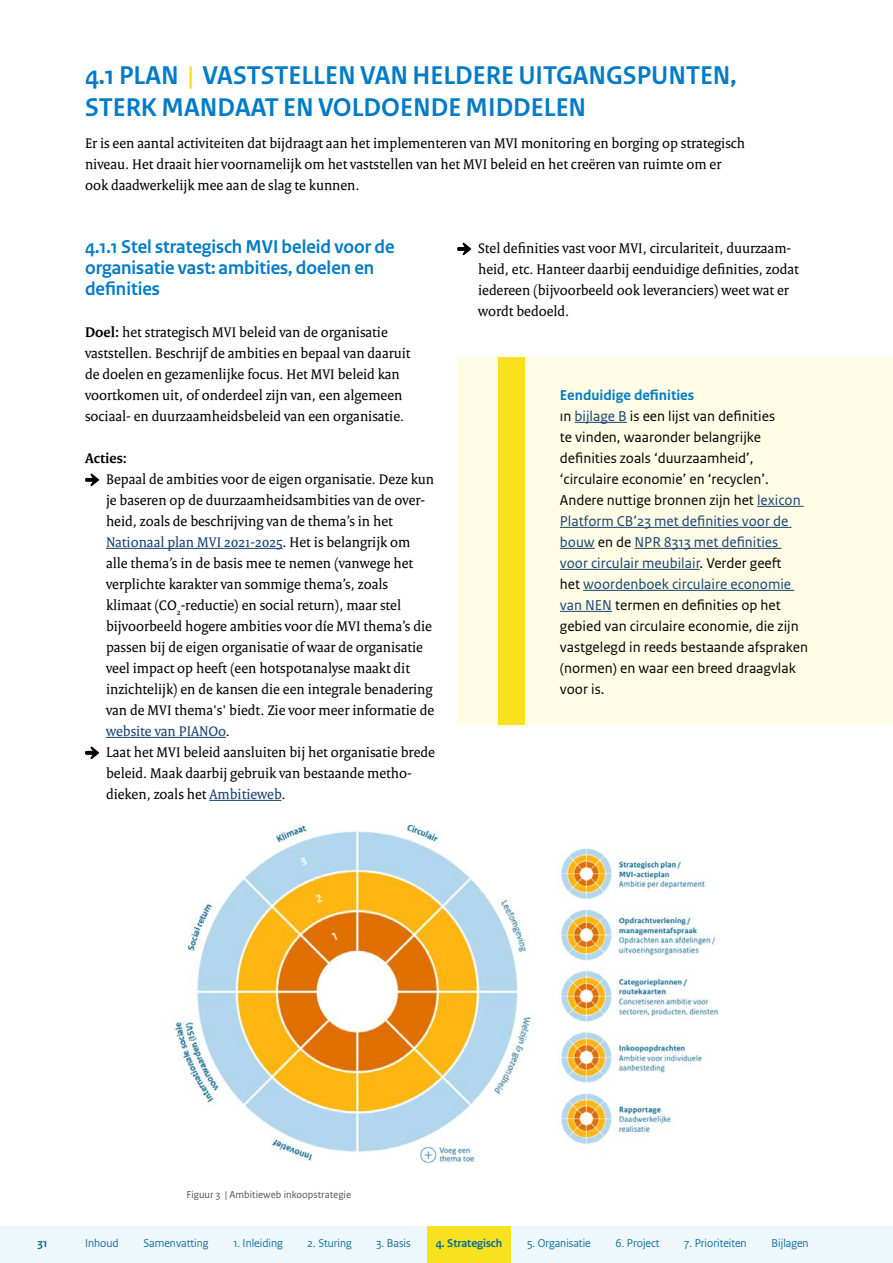
<style>
.page{position:relative;width:893px;height:1263px;background:#fff}
.page>*{position:absolute;margin:0;border:0;box-sizing:border-box;transform-origin:0 0}
.t1{font:700 27px/32.4px "Rijksoverheid Sans Heading";color:#007bc7}
.t2{font:700 19.5px/21px "Rijksoverheid Sans Heading";color:#007bc7}
.t3{font:15px/21px "Rijksoverheid Serif";color:#000}
.t4{font:15px/21px "Rijksoverheid Sans Text";color:#000}
.t5{font:15px "Rijksoverheid Serif";color:#154273}
.t6{font:700 15px "Rijksoverheid Sans Text";color:#007bc7}
.t7{font:700 15px "Rijksoverheid Serif";color:#000}
.t8{font:12px "Rijksoverheid Sans Heading";color:#01689b}
.t9{font:700 12px "Rijksoverheid Sans Heading";color:#01689b}
.t10{font:10.5px "Rijksoverheid Sans Text";color:#535353}
.s1{color:#f9e11e}
.s2{font-weight:700}
.s3{color:#000}
.s4{color:#154273}
</style>
<div class="page">
<img style="left:173px;top:799px;width:546px;height:365px">
<div style="left:0;top:1226px;width:893px;height:37px;background:#eef7fb"></div>
<div style="left:427px;top:1226px;width:84px;height:37px;background:#f9e11e"></div>
<div style="left:457px;top:358px;width:436px;height:367px;background:#fefce4"></div>
<div style="left:499px;top:358px;width:26px;height:367px;background:#f9e11e"></div>
<hr style="left:106px;top:548px;width:177px;height:1px;background:#154273">
<hr style="left:106px;top:737px;width:120px;height:1px;background:#154273">
<hr style="left:209px;top:800px;width:72px;height:1px;background:#154273">
<svg style="left:85px;top:474px;width:14px;height:12px"></svg>
<svg style="left:85px;top:747px;width:14px;height:12px"></svg>
<svg style="left:457px;top:243px;width:14px;height:12px"></svg>
<hr style="left:574px;top:422px;width:53px;height:1px;background:#154273">
<hr style="left:757px;top:506px;width:47px;height:1px;background:#154273">
<hr style="left:560px;top:527px;width:231px;height:1px;background:#154273">
<hr style="left:560px;top:548px;width:35px;height:1px;background:#154273">
<hr style="left:634px;top:548px;width:147px;height:1px;background:#154273">
<hr style="left:560px;top:569px;width:140px;height:1px;background:#154273">
<hr style="left:583px;top:590px;width:211px;height:1px;background:#154273">
<hr style="left:560px;top:611px;width:52px;height:1px;background:#154273">
<p class="t1" style="left:85px;top:60px;width:653px">4.1 PLAN <span class="s1">|</span> VASTSTELLEN VAN HELDERE UITGANGSPUNTEN,<br>STERK MANDAAT EN VOLDOENDE MIDDELEN</p>
<p class="t3" style="left:85px;top:132px;width:662px">Er is een aantal activiteiten dat bijdraagt aan het implementeren van MVI monitoring en borging op strategisch niveau. Het draait hier voornamelijk om het vaststellen van het MVI beleid en het creëren van ruimte om er ook daadwerkelijk mee aan de slag te kunnen.</p>
<p class="t2" style="left:85px;top:236px;width:311px">4.1.1 Stel strategisch MVI beleid voor de organisatie vast: ambities, doelen en definities</p>
<p class="t3" style="left:85px;top:321px;width:327px"><span class="s2">Doel:</span> het strategisch MVI beleid van de organisatie vaststellen. Beschrijf de ambities en bepaal van daaruit de doelen en gezamenlijke focus. Het MVI beleid kan voortkomen uit, of onderdeel zijn van, een algemeen sociaal- en duurzaamheidsbeleid van een organisatie.</p>
<p class="t7" style="left:85px;top:449px;width:43px">Acties:</p>
<p class="t3" style="left:106px;top:468px;width:330px">Bepaal de ambities voor de eigen organisatie. Deze kun</p>
<p class="t3" style="left:106px;top:489px;width:321px">je baseren op de duurzaamheidsambities van de over-</p>
<p class="t3" style="left:106px;top:510px;width:288px">heid, zoals de beschrijving van de thema’s in het</p>
<p class="t5" style="left:106px;top:533px;width:306px">Nationaal plan MVI 2021-2025<span class="s3">. Het is belangrijk om</span></p>
<p class="t3" style="left:106px;top:552px;width:309px">alle thema’s in de basis mee te nemen (vanwege het</p>
<p class="t3" style="left:106px;top:573px;width:283px">verplichte karakter van sommige thema’s, zoals</p>
<p class="t3" style="left:106px;top:594px;width:296px">klimaat (CO<sub>2</sub>-reductie) en social return), maar stel</p>
<p class="t3" style="left:106px;top:615px;width:327px">bijvoorbeeld hogere ambities voor díe MVI thema’s die</p>
<p class="t3" style="left:106px;top:636px;width:318px">passen bij de eigen organisatie of waar de organisatie</p>
<p class="t3" style="left:106px;top:657px;width:305px">veel impact op heeft (een hotspotanalyse maakt dit</p>
<p class="t3" style="left:106px;top:678px;width:328px">inzichtelijk) en de kansen die een integrale benadering</p>
<p class="t3" style="left:106px;top:699px;width:330px">van de MVI thema's' biedt. Zie voor meer informatie de</p>
<p class="t5" style="left:106px;top:722px;width:126px">website van PIANOo<span class="s3">.</span></p>
<p class="t3" style="left:85px;top:741px;width:351px">• Laat het MVI beleid aansluiten bij het organisatie brede</p>
<p class="t3" style="left:106px;top:762px;width:307px">beleid. Maak daarbij gebruik van bestaande metho-</p>
<p class="t3" style="left:106px;top:783px;width:181px">dieken, zoals het <span class="s4">Ambitieweb</span>.</p>
<p class="t3" style="left:457px;top:237px;width:336px">• Stel definities vast voor MVI, circulariteit, duurzaam-</p>
<p class="t3" style="left:478px;top:258px;width:322px">heid, etc. Hanteer daarbij eenduidige definities, zodat</p>
<p class="t3" style="left:478px;top:279px;width:312px">iedereen (bijvoorbeeld ook leveranciers) weet wat er</p>
<p class="t3" style="left:478px;top:300px;width:93px">wordt bedoeld.</p>
<p class="t6" style="left:560px;top:386px;width:136px">Eenduidige definities</p>
<p class="t4" style="left:560px;top:406px;width:250px">In <span class="s4">bijlage B</span> is een lijst van definities<br>te vinden, waaronder belangrijke definities zoals ‘duurzaamheid’, ‘circulaire economie’ en ‘recyclen’.<br>Andere nuttige bronnen zijn het <span class="s4">lexicon Platform CB’23 met definities voor de bouw</span> en de <span class="s4">NPR 8313 met definities voor circulair meubilair</span>. Verder geeft<br>het <span class="s4">woordenboek circulaire economie van NEN</span> termen en definities op het gebied van circulaire economie, die zijn vastgelegd in reeds bestaande afspraken (normen) en waar een breed draagvlak voor is.</p>
<p class="t10" style="left:187px;top:1188px;width:166px">Figuur 3 | Ambitieweb inkoopstrategie</p>
<p class="t8" style="left:234px;top:1236px;width:50px">1. Inleiding</p>
<p class="t8" style="left:308px;top:1236px;width:45px">2. Sturing</p>
<p class="t8" style="left:378px;top:1236px;width:35px">3. Basis</p>
<p class="t9" style="left:447px;top:1236px;width:56px">Strategisch</p>
<p class="t9" style="left:434px;top:1236px;width:67px">4. Strategisch</p>
<p class="t8" style="left:527px;top:1236px;width:65px">5. Organisatie</p>
<p class="t8" style="left:616px;top:1236px;width:45px">6. Project</p>
<p class="t8" style="left:695px;top:1236px;width:53px">Prioriteiten</p>
<p class="t9" style="left:38px;top:1236px;width:11px">31</p>
<p class="t8" style="left:85px;top:1236px;width:35px">Inhoud</p>
<p class="t8" style="left:187px;top:1236px;width:9px">t</p>
<p class="t8" style="left:524px;top:1236px;width:64px">5. Organisatie</p>
<p class="t8" style="left:614px;top:1236px;width:45px">6. Project</p>
<p class="t8" style="left:683px;top:1236px;width:63px">7. Prioriteiten</p>
<p class="t8" style="left:771px;top:1236px;width:39px">Bijlagen</p>
<p class="t8" style="left:144px;top:1236px;width:66px">Samenvatting</p>
<p class="t8" style="left:377px;top:1236px;width:9px">3.</p>
</div>
